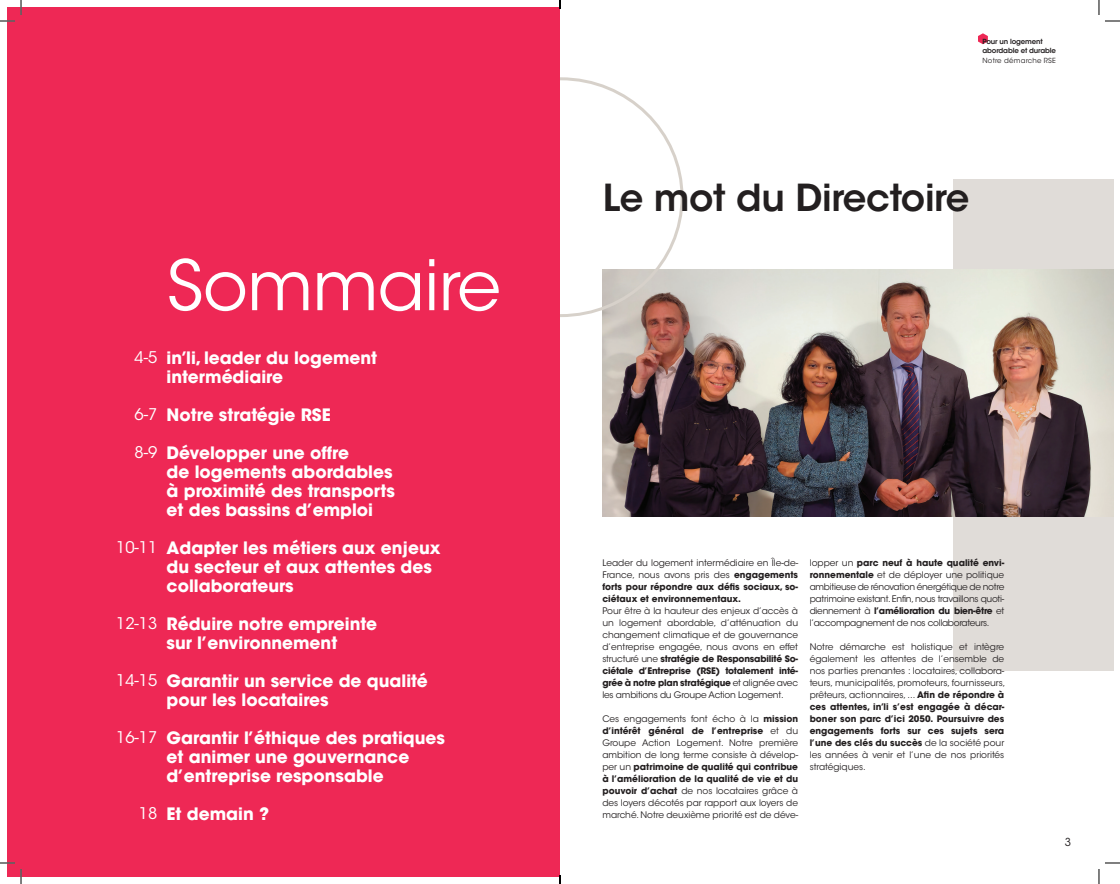
<style>
.page{position:relative;width:1120px;height:884px;background:#fff}
.page>*{position:absolute;margin:0;border:0;box-sizing:border-box;transform-origin:0 0}
.t1{font:69px "ITC Avant Garde Std";letter-spacing:-.01em;color:#fff}
.t2{font:600 37px "ITC Avant Garde Std";letter-spacing:-.01em;color:#231f20}
.t3{font:700 17px/19px "ITC Avant Garde Std";color:#fff}
.t4{font:16px "ITC Avant Garde Std";color:#fff}
.t5{font:11px "ITC Avant Garde Std";color:#231f20}
.t6{font:9px/12px "ITC Avant Garde Std";letter-spacing:-.02em;color:#231f20;text-align:justify}
.t7{font:700 9px/12px "ITC Avant Garde Std";color:#231f20;text-align:justify}
.t8{font:600 7px/9px "ITC Avant Garde Std";letter-spacing:-.02em;color:#231f20}
.t9{font:7px "ITC Avant Garde Std";letter-spacing:.03em;color:#231f20}
.s1{font-weight:400}
.s2{font-weight:700}
</style>
<div class="page">
<svg style="left:978px;top:33px;width:9px;height:11px"></svg>
<div style="left:952px;top:180px;width:160px;height:491px;background:#e0dcd8"></div>
<img style="left:602px;top:269px;width:510px;height:247px">
<div style="left:7px;top:7px;width:552px;height:870px;background:#ee2855"></div>
<svg style="left:0;top:0;width:22px;height:22px"></svg>
<svg style="left:0;top:862px;width:22px;height:22px"></svg>
<svg style="left:1098px;top:0;width:21px;height:22px"></svg>
<svg style="left:1098px;top:862px;width:21px;height:22px"></svg>
<p class="t1" style="left:167px;top:243px;width:335px">Sommaire</p>
<p class="t4" style="left:134px;top:348px;width:24px">4-5</p>
<p class="t4" style="left:134px;top:405px;width:24px">6-7</p>
<p class="t4" style="left:134px;top:443px;width:24px">8-9</p>
<p class="t4" style="left:116px;top:538px;width:43px">10-11</p>
<p class="t4" style="left:116px;top:614px;width:43px">12-13</p>
<p class="t4" style="left:116px;top:671px;width:43px">14-15</p>
<p class="t4" style="left:116px;top:728px;width:43px">16-17</p>
<p class="t4" style="left:139px;top:804px;width:20px">18</p>
<p class="t3" style="left:166px;top:348px;width:212px">in’li, leader du logement intermédiaire</p>
<p class="t3" style="left:166px;top:405px;width:165px">Notre stratégie RSE</p>
<p class="t3" style="left:166px;top:443px;width:184px">Développer une offre</p>
<p class="t3" style="left:166px;top:462px;width:227px">de logements abordables</p>
<p class="t3" style="left:166px;top:481px;width:230px">à proximité des transports</p>
<p class="t3" style="left:166px;top:500px;width:208px">et des bassins d’emploi</p>
<p class="t3" style="left:166px;top:538px;width:275px">Adapter les métiers aux enjeux du secteur et aux attentes des collaborateurs</p>
<p class="t3" style="left:166px;top:614px;width:212px">Réduire notre empreinte</p>
<p class="t3" style="left:166px;top:633px;width:172px">sur l’environnement</p>
<p class="t3" style="left:166px;top:671px;width:263px">Garantir un service de qualité pour les locataires</p>
<p class="t3" style="left:166px;top:728px;width:280px">Garantir l’éthique des pratiques et animer une gouvernance d’entreprise responsable</p>
<p class="t3" style="left:166px;top:804px;width:104px">Et demain ?</p>
<p class="t8" style="left:982px;top:37px;width:75px">Pour un logement abordable et durable</p>
<p class="t9" style="left:982px;top:57px;width:75px">Notre démarche RSE</p>
<p class="t2" style="left:602px;top:174px;width:368px">Le mot du Directoire</p>
<p class="t7" style="left:602px;top:557px;width:197px"><span class="s1">Leader du logement intermédiaire en Île-de-France, nous avons pris des</span> engagements forts pour répondre aux défis sociaux, so&shy;ciétaux et environnementaux.</p>
<p class="t6" style="left:602px;top:605px;width:197px">Pour être à la hauteur des enjeux d’accès à un logement abordable, d’atténuation du changement climatique et de gouvernance d’entreprise engagée, nous avons en effet structuré une <span class="s2">stratégie de Responsabilité So&shy;ciétale d’Entreprise (RSE) totalement inté&shy;grée à notre plan stratégique</span> et alignée avec les ambitions du Groupe Action Logement.</p>
<p class="t6" style="left:602px;top:713px;width:197px">Ces engagements font écho à la <span class="s2">mission d’intérêt général de l’entreprise</span> et du Groupe Action Logement. Notre première ambition de long terme consiste à dévelop&shy;per un <span class="s2">patrimoine de qualité qui contribue à l’amélioration de la qualité de vie et du pouvoir d’achat</span> de nos locataires grâce à des loyers décotés par rapport aux loyers de marché. Notre deuxième priorité est de déve-</p>
<p class="t6" style="left:809px;top:557px;width:196px">lopper un <span class="s2">parc neuf à haute qualité envi&shy;ronnementale</span> et de déployer une politique ambitieuse de rénovation énergétique de notre patrimoine existant. Enfin, nous travaillons quoti&shy;diennement à <span class="s2">l’amélioration du bien-être</span> et l’accompagnement de nos collaborateurs.</p>
<p class="t6" style="left:809px;top:641px;width:197px">Notre démarche est holistique et intègre également les attentes de l’ensemble de nos parties prenantes : locataires, collabora&shy;teurs, municipalités, promoteurs, fournisseurs, prêteurs, actionnaires, ... <span class="s2">Afin de répondre à ces attentes, in’li s’est engagée à décar&shy;boner son parc d’ici 2050. Poursuivre des engagements forts sur ces sujets sera l’une des clés du succès</span> de la société pour les années à venir et l’une de nos priorités stratégiques.</p>
<p class="t5" style="left:1064px;top:835px;width:8px">3</p>
</div>
